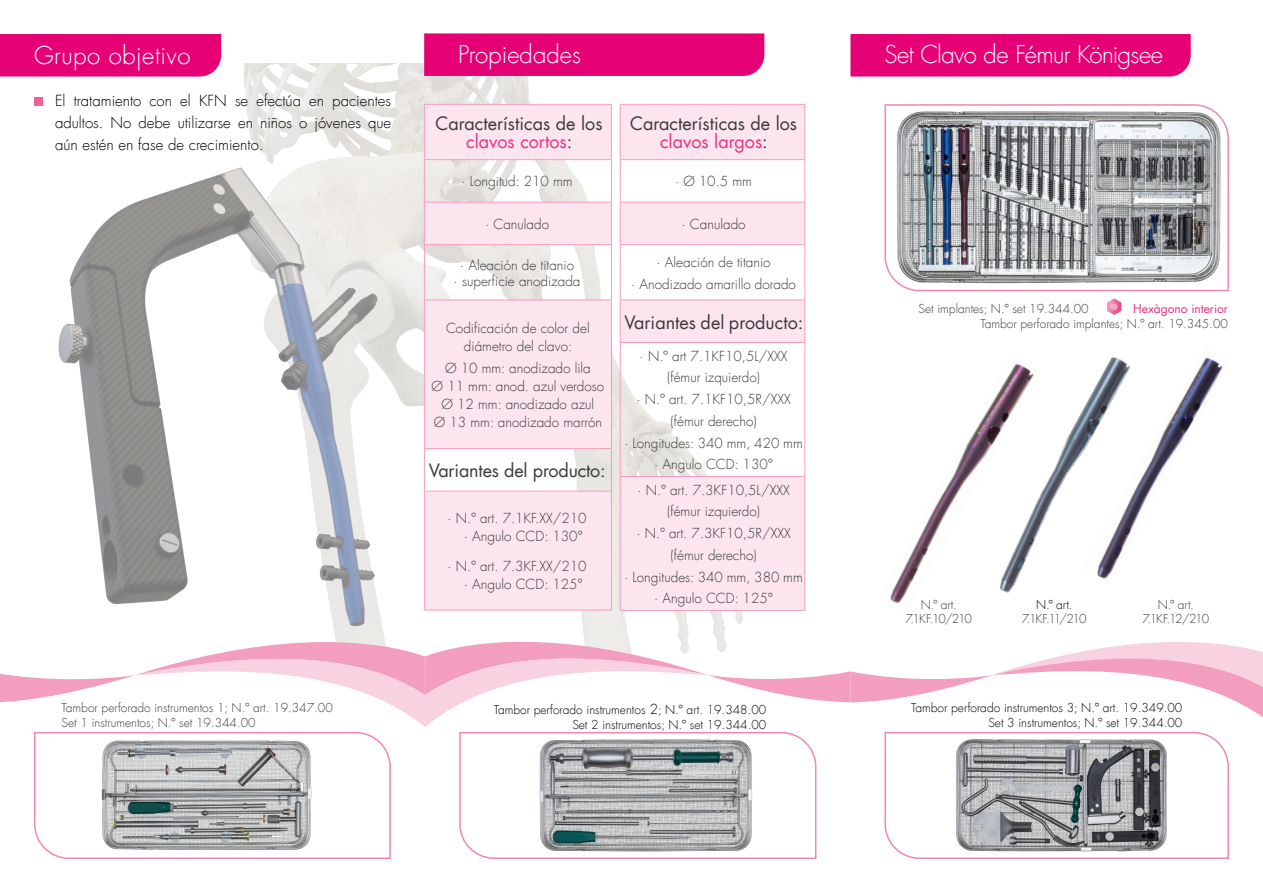
<style>
.page{position:relative;width:1263px;height:893px;background:#fff}
.page>*{position:absolute;margin:0;border:0;box-sizing:border-box;transform-origin:0 0}
.t1{font:300 24px "Futura Com";letter-spacing:-.015em;color:#fff}
.t2{font:300 24px "Futura Com";letter-spacing:.02em;color:#fff}
.t3{font:18px/18px "Futura Com";color:#3c3c3b;text-align:center}
.t4{font:300 15px/21.8px "Futura Com";color:#000;text-align:justify}
.t5{font:300 13.5px/21.8px "Futura Com";color:#3c3c3b;text-align:center}
.t6{font:300 12px/15px "Futura Com";color:#000;text-align:right}
.t7{font:300 12px/14.4px "Futura Com";color:#3c3c3b}
.t8{font:300 12px/14.4px "Futura Com";letter-spacing:-.075em;color:#3c3c3b;text-align:center}
.t9{font:12px "Futura Com";color:#e83182}
.s1{color:#e83182}
.s2{font-size:13.5px}
</style>
<div class="page">
<img style="left:34px;top:54px;width:722px;height:575px">
<div style="left:850px;top:34px;width:341px;height:43px;background:#e60076"></div>
<div style="left:424px;top:33px;width:340px;height:43px;background:#e60076"></div>
<svg style="left:0;top:629px;width:1263px;height:230px"></svg>
<div style="left:34px;top:98px;width:9px;height:8px;background:#ec6399"></div>
<div style="left:0;top:34px;width:221px;height:43px;background:#e60076"></div>
<svg style="left:425px;top:105px;width:186px;height:505px;fill:#fce5ee"></svg>
<hr style="left:424px;top:104px;width:188px;height:1px;background:#f39ebe">
<hr style="left:424px;top:105px;width:1px;height:54px;background:#f39ebe">
<hr style="left:611px;top:105px;width:1px;height:54px;background:#f39ebe">
<hr style="left:424px;top:159px;width:188px;height:1px;background:#f39ebe">
<hr style="left:424px;top:160px;width:1px;height:42px;background:#f39ebe">
<hr style="left:611px;top:160px;width:1px;height:42px;background:#f39ebe">
<hr style="left:424px;top:202px;width:188px;height:1px;background:#f39ebe">
<hr style="left:424px;top:202px;width:1px;height:42px;background:#f39ebe">
<hr style="left:611px;top:202px;width:1px;height:42px;background:#f39ebe">
<hr style="left:424px;top:244px;width:188px;height:1px;background:#f39ebe">
<hr style="left:424px;top:245px;width:1px;height:55px;background:#f39ebe">
<hr style="left:611px;top:245px;width:1px;height:55px;background:#f39ebe">
<hr style="left:424px;top:300px;width:188px;height:1px;background:#f39ebe">
<hr style="left:424px;top:300px;width:1px;height:148px;background:#f39ebe">
<hr style="left:611px;top:300px;width:1px;height:148px;background:#f39ebe">
<hr style="left:424px;top:448px;width:188px;height:1px;background:#f39ebe">
<hr style="left:424px;top:449px;width:1px;height:42px;background:#f39ebe">
<hr style="left:611px;top:449px;width:1px;height:42px;background:#f39ebe">
<hr style="left:424px;top:491px;width:188px;height:1px;background:#f39ebe">
<hr style="left:424px;top:491px;width:1px;height:119px;background:#f39ebe">
<hr style="left:611px;top:491px;width:1px;height:119px;background:#f39ebe">
<hr style="left:424px;top:610px;width:188px;height:1px;background:#f39ebe">
<svg style="left:621px;top:105px;width:184px;height:505px;fill:#fce5ee"></svg>
<hr style="left:620px;top:104px;width:185px;height:1px;background:#f39ebe">
<hr style="left:620px;top:105px;width:1px;height:54px;background:#f39ebe">
<hr style="left:805px;top:105px;width:1px;height:54px;background:#f39ebe">
<hr style="left:620px;top:159px;width:185px;height:1px;background:#f39ebe">
<hr style="left:620px;top:160px;width:1px;height:42px;background:#f39ebe">
<hr style="left:805px;top:160px;width:1px;height:42px;background:#f39ebe">
<hr style="left:620px;top:202px;width:185px;height:1px;background:#f39ebe">
<hr style="left:620px;top:202px;width:1px;height:42px;background:#f39ebe">
<hr style="left:805px;top:202px;width:1px;height:42px;background:#f39ebe">
<hr style="left:620px;top:244px;width:185px;height:1px;background:#f39ebe">
<hr style="left:620px;top:245px;width:1px;height:55px;background:#f39ebe">
<hr style="left:805px;top:245px;width:1px;height:55px;background:#f39ebe">
<hr style="left:620px;top:300px;width:185px;height:1px;background:#f39ebe">
<hr style="left:620px;top:300px;width:1px;height:42px;background:#f39ebe">
<hr style="left:805px;top:300px;width:1px;height:42px;background:#f39ebe">
<hr style="left:620px;top:342px;width:185px;height:1px;background:#f39ebe">
<hr style="left:620px;top:343px;width:1px;height:133px;background:#f39ebe">
<hr style="left:805px;top:343px;width:1px;height:133px;background:#f39ebe">
<hr style="left:620px;top:476px;width:185px;height:1px;background:#f39ebe">
<hr style="left:620px;top:477px;width:1px;height:133px;background:#f39ebe">
<hr style="left:805px;top:477px;width:1px;height:133px;background:#f39ebe">
<hr style="left:620px;top:610px;width:185px;height:1px;background:#f39ebe">
<svg style="left:884px;top:104px;width:345px;height:188px"></svg>
<img style="left:890px;top:418px;width:93px;height:186px">
<img style="left:983px;top:363px;width:99px;height:230px">
<img style="left:1082px;top:357px;width:141px;height:222px">
<img style="left:1107px;top:298px;width:15px;height:17px">
<h1 class="t2" style="left:34px;top:39px;width:158px">Grupo objetivo</h1>
<p class="t4" style="left:55px;top:90px;width:338px">El tratamiento con el KFN se efectúa en pacientes adultos. No debe utilizarse en niños o jóvenes que aún estén en fase de crecimiento.</p>
<h1 class="t1" style="left:458px;top:38px;width:124px">Propiedades</h1>
<h1 class="t1" style="left:884px;top:38px;width:280px">Set Clavo de Fémur Königsee</h1>
<h2 class="t3" style="left:435px;top:115px;width:169px">Características de los <span class="s1">clavos cortos</span>:</h2>
<p class="t5" style="left:461px;top:171px;width:113px">∙ Longitud: 210 mm</p>
<p class="t5" style="left:485px;top:213px;width:66px">∙ Canulado</p>
<p class="t5" style="left:454px;top:257px;width:128px;line-height:16.2px">∙ Aleación de titanio<br>∙ superficie anodizada</p>
<p class="t5" style="left:446px;top:319px;width:145px;line-height:18px">Codificación de color del diámetro del clavo:</p>
<p class="t5" style="left:432px;top:359px;width:174px;line-height:18px">Ø 10 mm: anodizado lila<br>Ø 11 mm: anod. azul verdoso<br>Ø 12 mm: anodizado azul<br>Ø 13 mm: anodizado marrón</p>
<h2 class="t3" style="left:429px;top:461px;width:178px">Variantes del producto:</h2>
<p class="t5" style="left:447px;top:509px;width:141px;line-height:18px;text-align:right">∙ N.º art. 7.1KF.XX/210 ∙ Angulo CCD: 130°</p>
<p class="t5" style="left:447px;top:557px;width:141px;line-height:18px;text-align:right">∙ N.º art. 7.3KF.XX/210 ∙ Angulo CCD: 125°</p>
<h2 class="t3" style="left:630px;top:115px;width:169px">Características de los <span class="s1">clavos largos</span>:</h2>
<p class="t5" style="left:675px;top:171px;width:78px">∙ Ø 10.5 mm</p>
<p class="t5" style="left:681px;top:213px;width:66px">∙ Canulado</p>
<p class="t5" style="left:631px;top:251px;width:166px">∙ Aleación de titanio<br>∙ Anodizado amarillo dorado</p>
<h2 class="t3" style="left:624px;top:313px;width:180px">Variantes del producto:</h2>
<p class="t5" style="left:624px;top:345px;width:180px">∙ N.º art 7.1KF10,5L/XXX (fémur izquierdo)<br>∙ N.º art. 7.1KF10,5R/XXX (fémur derecho)<br>∙ Longitudes: 340 mm, 420 mm ∙ Angulo CCD: 130°</p>
<p class="t5" style="left:624px;top:479px;width:180px">∙ N.º art. 7.3KF10,5L/XXX (fémur izquierdo)<br>∙ N.º art. 7.3KF10,5R/XXX (fémur derecho)<br>∙ Longitudes: 340 mm, 380 mm ∙ Angulo CCD: 125°</p>
<p class="t7" style="left:918px;top:302px;width:172px">Set implantes; N.º set 19.344.00</p>
<p class="t9" style="left:1133px;top:301px;width:96px">Hexàgono interior</p>
<p class="t7" style="left:980px;top:316px;width:249px">Tambor perforado implantes; N.º art. 19.345.00</p>
<p class="t8" style="left:905px;top:598px;width:68px">N.º art.<br>7.1KF.10/210</p>
<p class="t6" style="left:1036px;top:597px;width:38px">N.º art.</p>
<p class="t7" style="left:1022px;top:612px;width:66px">7.1KF.11/210</p>
<p class="t8" style="left:1142px;top:598px;width:68px">N.º art.<br>7.1KF.12/210</p>
<p class="t7" style="left:62px;top:701px;width:273px">Tambor perforado instrumentos 1; N.º art. 19.347.00<br>Set 1 instrumentos; N.º set 19.344.00</p>
<p class="t6" style="left:494px;top:702px;width:274px">Tambor perforado instrumentos <span class="s2">2</span>; N.º art. 19.348.00<br>Set 2 instrumentos; N.º set 19.344.00</p>
<p class="t6" style="left:911px;top:701px;width:273px;line-height:14.4px">Tambor perforado instrumentos 3; N.º art. 19.349.00<br>Set 3 instrumentos; N.º set 19.344.00</p>
</div>
